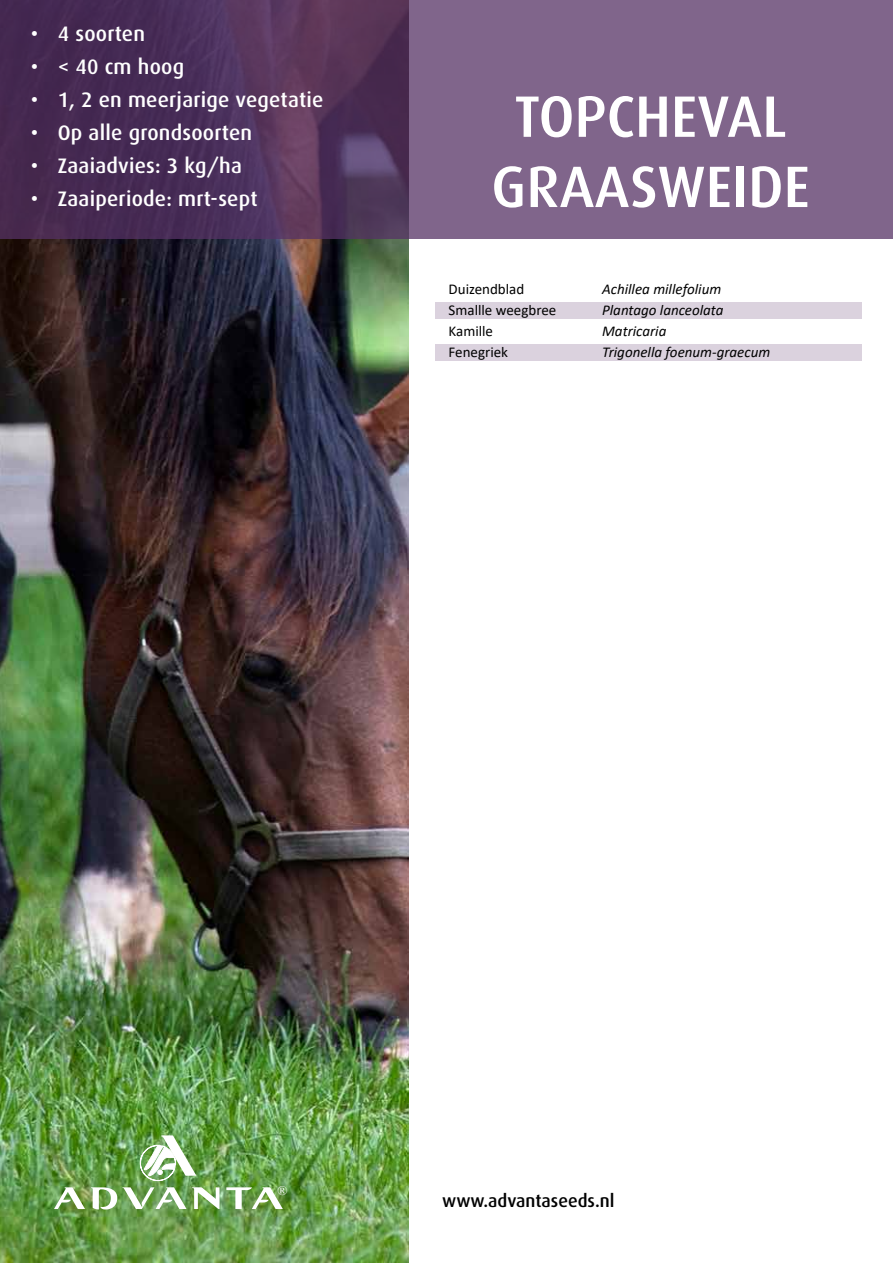
<style>
.page{position:relative;width:893px;height:1263px;background:#fff}
.page>*{position:absolute;margin:0;border:0;box-sizing:border-box;transform-origin:0 0}
.t1{font:500 58.5px/70.2px "Dax";color:#fff;text-align:center}
.t2{font:500 21px "Dax";letter-spacing:.01em;color:#fff}
.t3{font:500 18px "Dax";color:#000}
.t4{font:italic 15px "Calibri";color:#000}
.t5{font:15px "Calibri";color:#000}
.t6{font:13.2px "Times New Roman";color:#fff}
</style>
<div class="page">
<img style="left:0;top:0;width:408px;height:1263px">
<svg style="left:0;top:1px;width:893px;height:238px;background:#684c73"></svg>
<svg style="left:54px;top:1187px;width:31px;height:22px"></svg>
<svg style="left:91px;top:1187px;width:129px;height:22px"></svg>
<svg style="left:226px;top:1187px;width:57px;height:22px"></svg>
<svg style="left:139px;top:1135px;width:57px;height:46px"></svg>
<div style="left:435px;top:302px;width:426px;height:16px;background:#dbd2de"></div>
<div style="left:435px;top:344px;width:426px;height:16px;background:#dbd2de"></div>
<p class="t2" style="left:31px;top:22px;width:116px">• 4 soorten</p>
<p class="t2" style="left:31px;top:55px;width:155px">• &lt; 40 cm hoog</p>
<p class="t2" style="left:31px;top:88px;width:294px">• 1, 2 en meerjarige vegetatie</p>
<p class="t2" style="left:31px;top:121px;width:223px">• Op alle grondsoorten</p>
<p class="t2" style="left:31px;top:154px;width:213px">• Zaaiadvies: 3 kg/ha</p>
<p class="t2" style="left:31px;top:187px;width:228px">• Zaaiperiode: mrt-sept</p>
<h1 class="t1" style="left:491px;top:82px;width:320px">TOPCHEVAL<br>GRAASWEIDE</h1>
<p class="t5" style="left:449px;top:279px;width:77px">Duizendblad</p>
<p class="t4" style="left:602px;top:279px;width:121px">Achillea millefolium</p>
<p class="t5" style="left:449px;top:300px;width:109px">Smallle weegbree</p>
<p class="t4" style="left:602px;top:300px;width:123px">Plantago lanceolata</p>
<p class="t5" style="left:449px;top:321px;width:46px">Kamille</p>
<p class="t4" style="left:602px;top:321px;width:66px">Matricaria</p>
<p class="t5" style="left:449px;top:342px;width:61px">Fenegriek</p>
<p class="t4" style="left:602px;top:342px;width:170px">Trigonella foenum-graecum</p>
<p class="t6" style="left:278px;top:1182px;width:12px">®</p>
<p class="t3" style="left:442px;top:1191px;width:174px">www.advantaseeds.nl</p>
</div>
